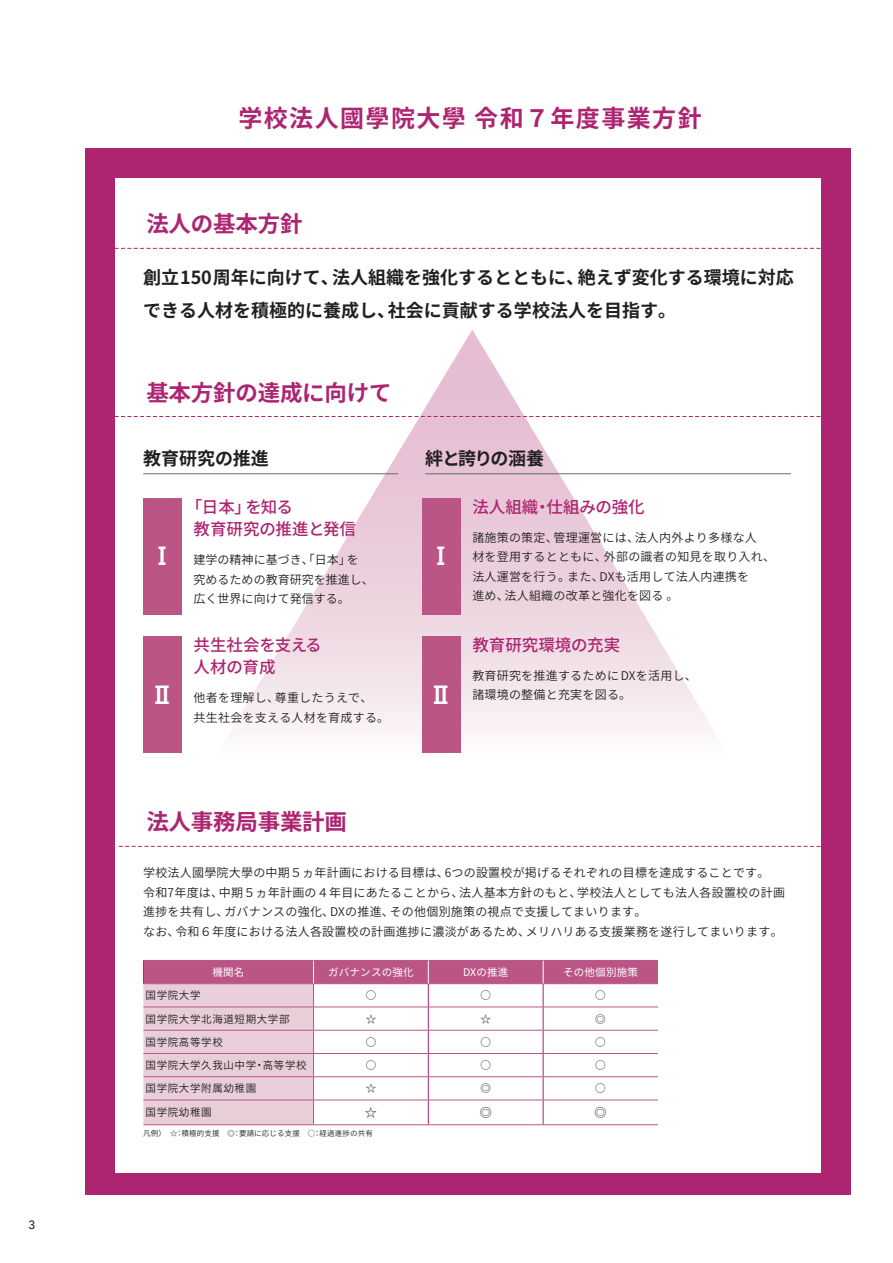
<style>
.page{position:relative;width:893px;height:1263px;background:#fff}
.page>*{position:absolute;margin:0;border:0;box-sizing:border-box;transform-origin:0 0}
.t1{font:700 24px "Source Han Sans JP";letter-spacing:.06em;color:#ad2471}
.t2{font:700 23.4px "Gothic MB101 Pr 6 N De";color:#fff}
.t3{font:700 22.5px "Source Han Sans JP";letter-spacing:-.01em;color:#ad2471}
.t4{font:700 18px/33px "Source Han Sans JP";color:#231f20}
.t5{font:700 18px "Source Han Sans JP";letter-spacing:-.075em;color:#231f20}
.t6{font:500 16.5px/22.5px "Source Han Sans JP";color:#ad2471}
.t7{font:12px/19.5px "Source Han Sans JP";letter-spacing:.02em;color:#231f20}
.t8{font:12px/19.5px "Source Han Sans JP";color:#231f20}
.t9{font:500 12px "Avenir";color:#231f20}
.t10{font:10.5px "Source Han Sans JP";letter-spacing:.06em;color:#231f20}
.t11{font:10.5px "Source Han Sans JP";letter-spacing:.02em;color:#fff}
.t12{font:7.5px "Source Han Sans JP";letter-spacing:.02em;color:#231f20}
</style>
<div class="page">
<div style="left:85px;top:149px;width:765px;height:1046px;background:#ad2471"></div>
<div style="left:115px;top:179px;width:706px;height:993px;background:#fff"></div>
<svg style="left:217px;top:330px;width:510px;height:423px"></svg>
<svg style="left:119px;top:846px;width:702px;height:1px"></svg>
<svg style="left:115px;top:248px;width:705px;height:1px"></svg>
<svg style="left:115px;top:416px;width:705px;height:1px"></svg>
<hr style="left:143px;top:473px;width:255px;height:1px;background:#676c6c">
<hr style="left:425px;top:473px;width:366px;height:1px;background:#676c6c">
<svg style="left:143px;top:960px;width:515px;height:165px"></svg>
<div style="left:422px;top:498px;width:38px;height:117px;background:#ba5586"></div>
<div style="left:422px;top:636px;width:38px;height:117px;background:#ba5586"></div>
<div style="left:143px;top:498px;width:38px;height:117px;background:#ba5586"></div>
<div style="left:143px;top:636px;width:38px;height:117px;background:#ba5586"></div>
<p class="t9" style="left:29px;top:1214px;width:8px">3</p>
<h1 class="t1" style="left:238px;top:105px;width:465px">学校法人國學院大學 令和７年度事業方針</h1>
<h3 class="t3" style="left:146px;top:211px;width:158px">法人の基本方針</h3>
<h3 class="t4" style="left:143px;top:261px;width:652px">創立150周年に向けて、法人組織を強化するとともに、絶えず変化する環境に対応できる人材を積極的に養成し、社会に貢献する学校法人を目指す。</h3>
<h3 class="t3" style="left:146px;top:380px;width:247px">基本方針の達成に向けて</h3>
<h3 class="t4" style="left:143px;top:443px;width:127px">教育研究の推進</h3>
<h3 class="t5" style="left:425px;top:449px;width:120px">絆と誇りの涵養</h3>
<h2 class="t2" style="left:151px;top:537px;width:25px">Ⅰ</h2>
<h3 class="t6" style="left:194px;top:496px;width:164px;text-indent:-8px">「日本」を知る<br>教育研究の推進と発信</h3>
<p class="t8" style="left:194px;top:550px;width:182px">建学の精神に基づき、「日本」を<br>究めるための教育研究を推進し、広く世界に向けて発信する。</p>
<h2 class="t2" style="left:429px;top:537px;width:25px">Ⅰ</h2>
<h3 class="t6" style="left:472px;top:496px;width:174px">法人組織・仕組みの強化</h3>
<p class="t7" style="left:472px;top:528px;width:304px">諸施策の策定、管理運営には、法人内外より多様な人<br>材を登用するとともに、外部の識者の知見を取り入れ、法人運営を行う。また、DXも活用して法人内連携を<br>進め、法人組織の改革と強化を図る。</p>
<h2 class="t2" style="left:151px;top:675px;width:25px">Ⅱ</h2>
<h3 class="t6" style="left:194px;top:634px;width:129px">共生社会を支える人材の育成</h3>
<p class="t7" style="left:194px;top:688px;width:197px">他者を理解し、尊重したうえで、<br>共生社会を支える人材を育成する。</p>
<h2 class="t2" style="left:429px;top:675px;width:25px">Ⅱ</h2>
<h3 class="t6" style="left:472px;top:634px;width:149px">教育研究環境の充実</h3>
<p class="t7" style="left:472px;top:666px;width:226px">教育研究を推進するために DXを活用し、諸環境の整備と充実を図る。</p>
<h3 class="t3" style="left:146px;top:809px;width:202px">法人事務局事業計画</h3>
<p class="t7" style="left:143px;top:863px;width:643px">学校法人國學院大學の中期５ヵ年計画における目標は、6つの設置校が掲げるそれぞれの目標を達成することです。<br>令和7年度は、中期５ヵ年計画の４年目にあたることから、法人基本方針のもと、学校法人としても法人各設置校の計画進捗を共有し、ガバナンスの強化、DXの推進、その他個別施策の視点で支援してまいります。<br>なお、令和６年度における法人各設置校の計画進捗に濃淡があるため、メリハリある支援業務を遂行してまいります。</p>
<p class="t11" style="left:212px;top:966px;width:33px">機関名</p>
<p class="t11" style="left:328px;top:966px;width:87px">ガバナンスの強化</p>
<p class="t11" style="left:463px;top:966px;width:47px">DXの推進</p>
<p class="t11" style="left:563px;top:966px;width:76px">その他個別施策</p>
<p class="t10" style="left:146px;top:989px;width:57px">国学院大学</p>
<p class="t10" style="left:366px;top:989px;width:12px">○</p>
<p class="t10" style="left:480px;top:989px;width:12px">○</p>
<p class="t10" style="left:595px;top:989px;width:12px">○</p>
<p class="t10" style="left:146px;top:1013px;width:146px">国学院大学北海道短期大学部</p>
<p class="t10" style="left:366px;top:1013px;width:12px">☆</p>
<p class="t10" style="left:480px;top:1013px;width:12px">☆</p>
<p class="t10" style="left:595px;top:1013px;width:12px">◎</p>
<p class="t10" style="left:146px;top:1036px;width:79px">国学院高等学校</p>
<p class="t10" style="left:366px;top:1036px;width:12px">○</p>
<p class="t10" style="left:480px;top:1036px;width:12px">○</p>
<p class="t10" style="left:595px;top:1036px;width:12px">○</p>
<p class="t10" style="left:146px;top:1059px;width:163px">国学院大学久我山中学・高等学校</p>
<p class="t10" style="left:366px;top:1059px;width:12px">○</p>
<p class="t10" style="left:480px;top:1059px;width:12px">○</p>
<p class="t10" style="left:595px;top:1059px;width:12px">○</p>
<p class="t10" style="left:146px;top:1082px;width:112px">国学院大学附属幼稚園</p>
<p class="t10" style="left:366px;top:1082px;width:12px">☆</p>
<p class="t10" style="left:480px;top:1082px;width:12px">◎</p>
<p class="t10" style="left:595px;top:1082px;width:12px">○</p>
<p class="t10" style="left:146px;top:1106px;width:68px">国学院幼稚園</p>
<p class="t7" style="left:365px;top:1103px;width:13px">☆</p>
<p class="t7" style="left:480px;top:1103px;width:13px">◎</p>
<p class="t7" style="left:595px;top:1103px;width:13px">◎</p>
<p class="t12" style="left:143px;top:1129px;width:231px">凡例）　☆：積極的支援　◎：要請に応じる支援　○：経過進捗の共有</p>
</div>
